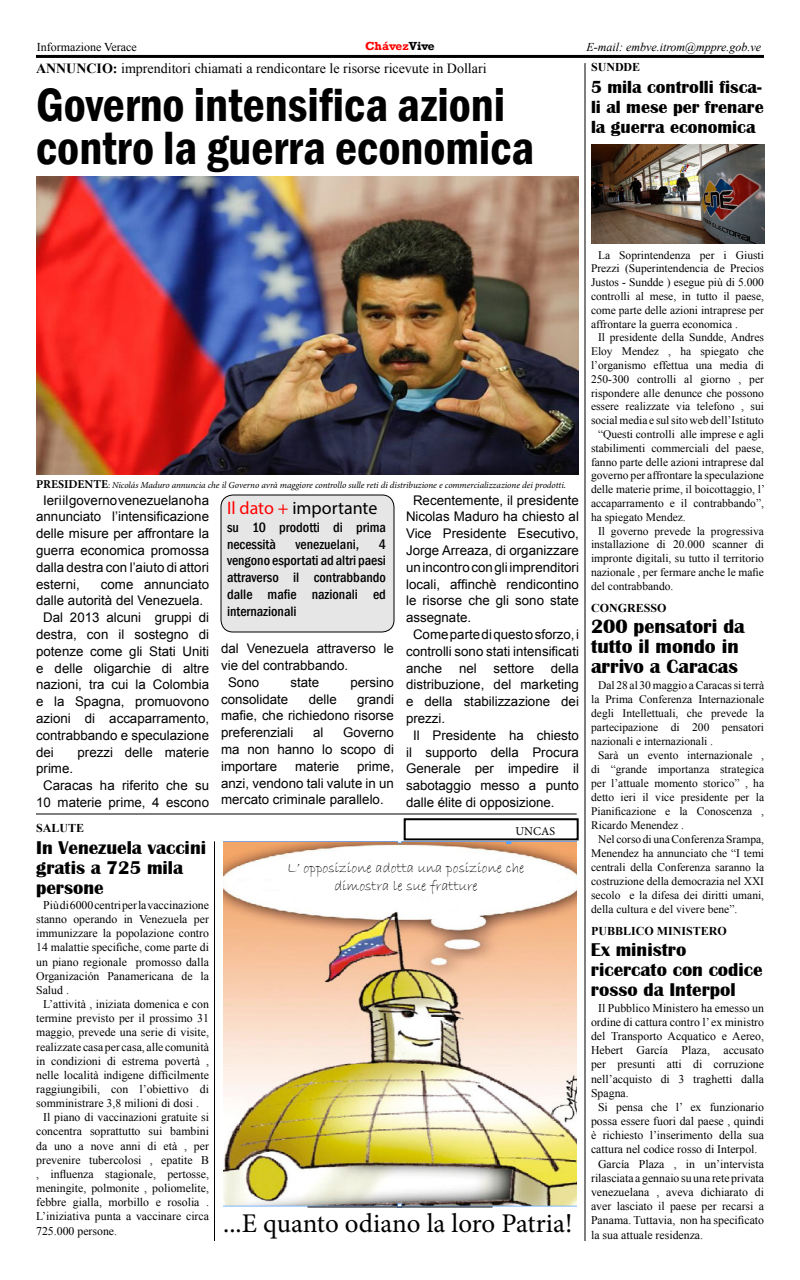
<style>
.page{position:relative;width:800px;height:1280px;background:#fff}
.page>*{position:absolute;margin:0;border:0;box-sizing:border-box;transform-origin:0 0}
.t1{font:600 condensed 48px/43px "Franklin Gothic";color:#000}
.t2{font:27px "Minion Pro";letter-spacing:-.005em;color:#000}
.t3{font:700 20px/20px "Britannic";color:#000}
.t4{font:700 19px/20px "Britannic";color:#000}
.t5{font:700 18px/20px "Britannic";color:#000;text-align:justify}
.t6{font:18px "Myriad Pro";color:#000}
.t7{font:14.6px "Bradley Hand ITC";color:#000}
.t8{font:500 condensed 14px/16.8px "Franklin Gothic";color:#000}
.t9{font:14px "Times New Roman";color:#000}
.t10{font:13.3px/16.8px "Arial";color:#000;text-align:justify}
.t11{font:700 12px "Times New Roman";color:#000}
.t12{font:italic 12px "Times New Roman";color:#000}
.t13{font:12px "Times New Roman";color:#000}
.t14{font:700 12px "Rockwell";color:#f00}
.t15{font:12px "Minion Pro";color:#000}
.t16{font:11.8px/14.2px "Times New Roman";color:#000;text-align:justify}
.t17{font:11.5px/13.8px "Times New Roman";color:#000;text-align:justify}
.t18{font:italic 9.2px "Minion Pro";letter-spacing:-.005em;color:#000}
.s1{color:#000}
.s2{font-weight:700}
.s3{font-weight:700;font-style:normal;font-size:12px}
.s4{font-style:normal}
.s5{font-size:10px}
.s6{color:#f00}
</style>
<div class="page">
<img style="left:223px;top:841px;width:354px;height:367px">
<hr style="left:214px;top:841px;width:1px;height:400px;background:#000">
<div style="left:404px;top:818px;width:175px;height:22px;border:2px solid #000"></div>
<hr style="left:584px;top:63px;width:2px;height:1178px;background:#000">
<div style="left:221px;top:495px;width:173px;height:137px;background:#e6e6e6;border-radius:12px"></div>
<div style="left:220px;top:494px;width:174px;height:138px;border:1px solid #000;border-radius:12px"></div>
<hr style="left:36px;top:55px;width:728px;height:3px;background:#000">
<hr style="left:308px;top:1206px;width:184px;height:2px;background:#000">
<img style="left:591px;top:144px;width:173px;height:99px">
<hr style="left:36px;top:814px;width:541px;height:1px;background:#000">
<img style="left:36px;top:176px;width:542px;height:299px">
<p class="t14" style="left:365px;top:39px;width:71px">Chávez<span class="s1">Vive</span></p>
<p class="t13" style="left:37px;top:39px;width:102px">Informazione Verace</p>
<p class="t12" style="left:586px;top:39px;width:176px">E-mail: embve.itrom@mppre.gob.ve</p>
<p class="t9" style="left:36px;top:59px;width:452px"><span class="s2">ANNUNCIO:</span> imprenditori chiamati a rendicontare le risorse ricevute in Dollari</p>
<p class="t1" style="left:36px;top:83px;width:500px">Governo intensifica azioni contro la guerra economica</p>
<p class="t11" style="left:591px;top:59px;width:51px">SUNDDE</p>
<p class="t5" style="left:591px;top:77px;width:174px">5 mila controlli fisca&shy;li al mese per frenare la guerra economica</p>
<p class="t18" style="left:36px;top:479px;width:532px"><span class="s3">PRESIDENTE</span><span class="s4">:</span> Nicolás Maduro annuncia che il Governo avrà maggiore controllo sulle reti di distribuzione e commercializzazione dei prodotti<span class="s5">.</span></p>
<p class="t10" style="left:36px;top:492px;width:174px;text-indent:7px">Ieri il governo venezuelano ha annunciato l’intensificazione delle misure per affrontare la guerra economica promossa dalla destra con l’aiuto di attori esterni,</p>
<p class="t10" style="left:36px;top:576px;width:174px;text-indent:65px">come annunciato dalle autorità del Venezuela.</p>
<p class="t10" style="left:36px;top:609px;width:174px;text-indent:7px">Dal 2013 alcuni gruppi di destra, con il sostegno di potenze come gli Stati Uniti e delle oligarchie di altre nazioni, tra cui la Colombia e la Spagna, promuovono azioni di accaparramento, contrabbando e speculazione dei</p>
<p class="t10" style="left:78px;top:744px;width:133px">prezzi delle materie</p>
<p class="t10" style="left:36px;top:761px;width:38px">prime.</p>
<p class="t10" style="left:36px;top:777px;width:174px;text-align:center">Caracas ha riferito che su<br>10 materie prime, 4 escono</p>
<p class="t11" style="left:36px;top:819px;width:50px">SALUTE</p>
<p class="t4" style="left:36px;top:838px;width:171px">In Venezuela vaccini gratis a 725 mila persone</p>
<p class="t16" style="left:36px;top:898px;width:174px;text-indent:7px">Più di 6000 centri per la vaccinazione stanno operando in Venezuela per immunizzare la popolazione contro 14 malattie specifiche, come parte di un piano regionale promosso dalla Organización Panamericana de la Salud .</p>
<p class="t16" style="left:36px;top:997px;width:174px;text-indent:7px">L’attività , iniziata domenica e con termine previsto per il prossimo 31 maggio, prevede una serie di visite, realizzate casa per casa, alle comunità in condizioni di estrema povertà , nelle località indigene difficilmente raggiungibili, con l’obiettivo di somministrare 3,8 milioni di dosi .</p>
<p class="t16" style="left:36px;top:1110px;width:174px;text-indent:7px">Il piano di vaccinazioni gratuite si concentra soprattutto sui bambini da uno a nove anni di età , per prevenire tubercolosi , epatite B , influenza stagionale, pertosse, meningite, polmonite , poliomelite, febbre gialla, morbillo e rosolia .<br>L’iniziativa punta a vaccinare circa 725.000 persone.</p>
<p class="t6" style="left:227px;top:497px;width:152px"><span class="s6">Il dato +</span> importante</p>
<p class="t8" style="left:227px;top:519px;width:160px">su 10 prodotti di prima necessità</p>
<p class="t8" style="left:227px;top:535px;width:161px;text-align:justify;text-indent:152px">4 vengono esportati ad altri paesi attraverso il contrabbando dalle mafie nazionali ed internazionali</p>
<p class="t8" style="left:296px;top:535px;width:65px">venezuelani,</p>
<p class="t10" style="left:221px;top:640px;width:174px">dal Venezuela attraverso le vie del contrabbando.</p>
<p class="t10" style="left:228px;top:674px;width:33px">Sono</p>
<p class="t10" style="left:290px;top:674px;width:30px">state</p>
<p class="t10" style="left:350px;top:674px;width:45px">persino</p>
<p class="t10" style="left:221px;top:691px;width:69px">consolidate</p>
<p class="t10" style="left:309px;top:691px;width:30px">delle</p>
<p class="t10" style="left:221px;top:691px;width:174px;text-indent:136px">grandi mafie, che richiedono risorse preferenziali</p>
<p class="t10" style="left:221px;top:724px;width:174px;text-indent:122px">Governo ma non hanno lo scopo di importare</p>
<p class="t10" style="left:313px;top:724px;width:12px">al</p>
<p class="t10" style="left:221px;top:758px;width:174px;text-indent:136px">prime, anzi, vendono tali valute in un mercato criminale parallelo.</p>
<p class="t10" style="left:295px;top:758px;width:46px">materie</p>
<p class="t10" style="left:406px;top:492px;width:174px;text-indent:7px">Recentemente, il presidente Nicolas Maduro ha chiesto al Vice Presidente Esecutivo, Jorge Arreaza, di organizzare un incontro con gli imprenditori locali, affinchè rendicontino le risorse che gli sono state assegnate.</p>
<p class="t10" style="left:406px;top:626px;width:174px;text-indent:7px">Come parte di questo sforzo, i controlli sono stati intensificati anche</p>
<p class="t10" style="left:406px;top:660px;width:174px;text-indent:145px">della distribuzione, del marketing e della stabilizzazione dei prezzi.</p>
<p class="t10" style="left:406px;top:727px;width:174px;text-indent:7px">Il Presidente ha chiesto il supporto della Procura Generale per impedire il sabotaggio messo a punto dalle élite di opposizione.</p>
<p class="t10" style="left:459px;top:660px;width:19px">nel</p>
<p class="t10" style="left:493px;top:660px;width:42px">settore</p>
<p class="t15" style="left:515px;top:823px;width:41px">UNCAS</p>
<p class="t7" style="left:288px;top:859px;width:239px">L’ opposizione adotta una posizione che</p>
<p class="t7" style="left:334px;top:876px;width:145px">dimostra le sue fratture</p>
<p class="t2" style="left:223px;top:1205px;width:351px">...E quanto odiano la loro Patria!</p>
<p class="t17" style="left:591px;top:248px;width:175px;text-indent:7px">La Soprintendenza per i Giusti Prezzi (Superintendencia de Precios Justos - Sundde ) esegue più di 5.000 controlli al mese, in tutto il paese, come parte delle azioni intraprese per affrontare la guerra economica .</p>
<p class="t17" style="left:591px;top:330px;width:175px;text-indent:7px">Il presidente della Sundde, Andres Eloy Mendez , ha spiegato che l’organismo effettua una media di 250-300 controlli al giorno , per rispondere alle denunce che possono essere realizzate via telefono , sui social media e sul sito web dell’Istituto</p>
<p class="t17" style="left:591px;top:427px;width:175px;text-indent:7px">“Questi controlli alle imprese e agli stabilimenti commerciali del paese, fanno parte delle azioni intraprese dal governo per affrontare la speculazione delle materie prime, il boicottaggio, l’ accaparramento e il contrabbando”, ha spiegato Mendez.</p>
<p class="t17" style="left:591px;top:524px;width:175px;text-indent:7px">Il governo prevede la progressiva installazione di 20.000 scanner di impronte digitali, su tutto il territorio nazionale , per fermare anche le mafie del contrabbando.</p>
<p class="t11" style="left:591px;top:599px;width:77px">CONGRESSO</p>
<p class="t3" style="left:591px;top:617px;width:155px">200 pensatori da tutto il mondo in arrivo a Caracas</p>
<p class="t17" style="left:591px;top:678px;width:175px;text-indent:7px">Dal 28 al 30 maggio a Caracas si terrà la Prima Conferenza Internazionale degli Intellettuali, che prevede la partecipazione di 200 pensatori nazionali e internazionali .</p>
<p class="t17" style="left:591px;top:748px;width:175px;text-indent:7px">Sarà un evento internazionale , di “grande importanza strategica per l’attuale momento storico” , ha detto ieri il vice presidente per la Pianificazione e la Conoscenza , Ricardo Menendez .</p>
<p class="t17" style="left:591px;top:832px;width:175px;line-height:14.1px;text-indent:7px">Nel corso di una Conferenza Srampa, Menendez ha annunciato che “I temi centrali della Conferenza saranno la costruzione della democrazia nel XXI secolo e la difesa dei diritti umani, della cultura e del vivere bene”.</p>
<p class="t11" style="left:591px;top:922px;width:137px">PUBBLICO MINISTERO</p>
<p class="t4" style="left:591px;top:940px;width:173px">Ex ministro ricercato con codice rosso da Interpol</p>
<p class="t16" style="left:591px;top:1001px;width:175px;text-indent:7px">Il Pubblico Ministero ha emesso un ordine di cattura contro l’ ex ministro del Transporto Acquatico e Aereo, Hebert García Plaza, accusato per presunti atti di corruzione nell’acquisto di 3 traghetti dalla Spagna.</p>
<p class="t16" style="left:591px;top:1100px;width:175px;text-align:center">Si pensa che l’ ex funzionario possa essere fuori dal paese , quindi è richiesto l’inserimento della sua cattura nel codice rosso di Interpol.</p>
<p class="t16" style="left:591px;top:1156px;width:175px;text-indent:7px">García Plaza , in un’intervista rilasciata a gennaio su una rete privata venezuelana , aveva dichiarato di aver lasciato il paese per recarsi a Panama. Tuttavia, non ha specificato la sua attuale residenza.</p>
</div>
